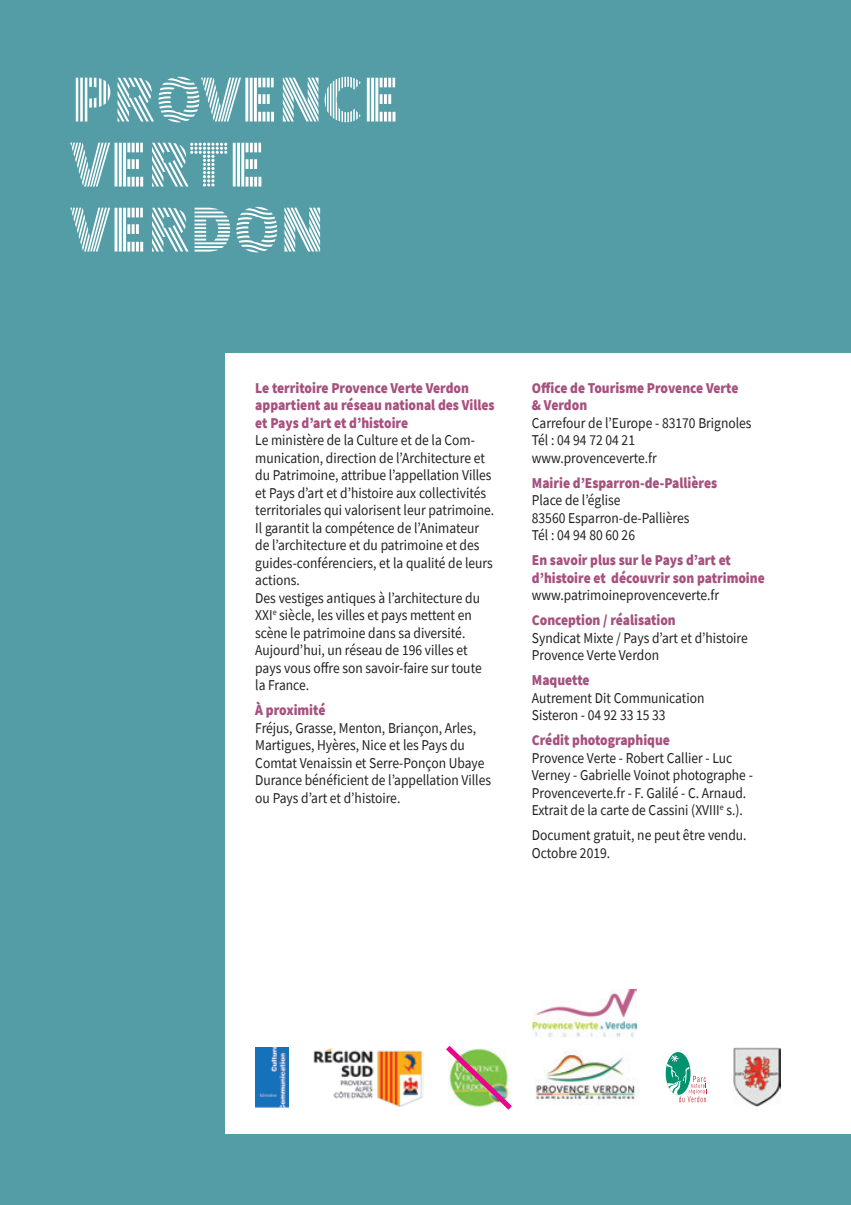
<style>
.page{position:relative;width:851px;height:1205px;background:#fff}
.page>*{position:absolute;margin:0;border:0;box-sizing:border-box;transform-origin:0 0}
.t1{font:67.5px/65px "Source Sans Pro DISPLAY";color:#fff}
.t2{font:15px/17.5px "Source Sans Pro";color:#231f20;scale:.9 1}
.t3{font:900 15px/17.5px "Source Sans Pro";color:#a6507e;scale:.9 1}
</style>
<div class="page">
<div style="left:0;top:0;width:850px;height:1205px;background:#559da6"></div>
<div style="left:226px;top:354px;width:624px;height:780px;background:#fff"></div>
<img style="left:733px;top:1047px;width:47px;height:60px">
<img style="left:536px;top:1050px;width:99px;height:50px">
<img style="left:255px;top:1047px;width:33px;height:60px">
<svg style="left:665px;top:1052px;width:25px;height:43px"></svg>
<svg style="left:666px;top:1055px;width:40px;height:47px"></svg>
<img style="left:313px;top:1048px;width:110px;height:59px">
<img style="left:533px;top:990px;width:103px;height:47px">
<svg style="left:446px;top:1045px;width:66px;height:65px"></svg>
<h1 class="t1" style="left:71px;top:69px;width:330px">PROVENCE<br>VERTE<br>VERDON</h1>
<p class="t3" style="left:255px;top:379px;width:267px">Le territoire Provence Verte Verdon appartient au réseau national des Villes et Pays d’art et d’histoire</p>
<p class="t2" style="left:255px;top:431px;width:267px">Le ministère de la Culture et de la Com&shy;munication, direction de l’Architecture et du Patrimoine, attribue l’appellation Villes et Pays d’art et d’histoire aux collectivités territoriales qui valorisent leur patrimoine.<br>Il garantit la compétence de l’Animateur de l’architecture et du patrimoine et des guides-conférenciers, et la qualité de leurs actions.<br>Des vestiges antiques à l’architecture du XXI<sup>e</sup> siècle, les villes et pays mettent en scène le patrimoine dans sa diversité.<br>Aujourd’hui, un réseau de 196 villes et pays vous offre son savoir-faire sur toute la France.</p>
<p class="t3" style="left:255px;top:701px;width:79px">À proximité</p>
<p class="t2" style="left:255px;top:719px;width:263px">Fréjus, Grasse, Menton, Briançon, Arles, Martigues, Hyères, Nice et les Pays du Comtat Venaissin et Serre-Ponçon Ubaye Durance bénéficient de l’appellation Villes ou Pays d’art et d’histoire.</p>
<p class="t3" style="left:531px;top:379px;width:231px">Office de Tourisme Provence Verte &amp; Verdon</p>
<p class="t2" style="left:531px;top:414px;width:245px">Carrefour de l’Europe - 83170 Brignoles<br>Tél : 04 94 72 04 21 www.provenceverte.fr</p>
<p class="t3" style="left:531px;top:474px;width:207px">Mairie d’Esparron-de-Pallières</p>
<p class="t2" style="left:531px;top:491px;width:176px">Place de l’église<br>83560 Esparron-de-Pallières<br>Tél : 04 94 80 60 26</p>
<p class="t3" style="left:531px;top:551px;width:260px">En savoir plus sur le Pays d’art et d’histoire et découvrir son patrimoine</p>
<p class="t2" style="left:531px;top:586px;width:210px">www.patrimoineprovenceverte.fr</p>
<p class="t3" style="left:531px;top:611px;width:161px">Conception / réalisation</p>
<p class="t2" style="left:531px;top:629px;width:241px">Syndicat Mixte / Pays d’art et d’histoire<br>Provence Verte Verdon</p>
<p class="t3" style="left:531px;top:671px;width:66px">Maquette</p>
<p class="t2" style="left:531px;top:689px;width:193px">Autrement Dit Communication<br>Sisteron - 04 92 33 15 33</p>
<p class="t3" style="left:531px;top:731px;width:155px">Crédit photographique</p>
<p class="t2" style="left:531px;top:749px;width:247px">Provence Verte - Robert Callier - Luc Verney - Gabrielle Voinot photographe - Provenceverte.fr - F. Galilé - C. Arnaud.<br>Extrait de la carte de Cassini (XVIII<sup>e</sup> s.).</p>
<p class="t2" style="left:531px;top:826px;width:240px">Document gratuit, ne peut être vendu.<br>Octobre 2019.</p>
</div>
